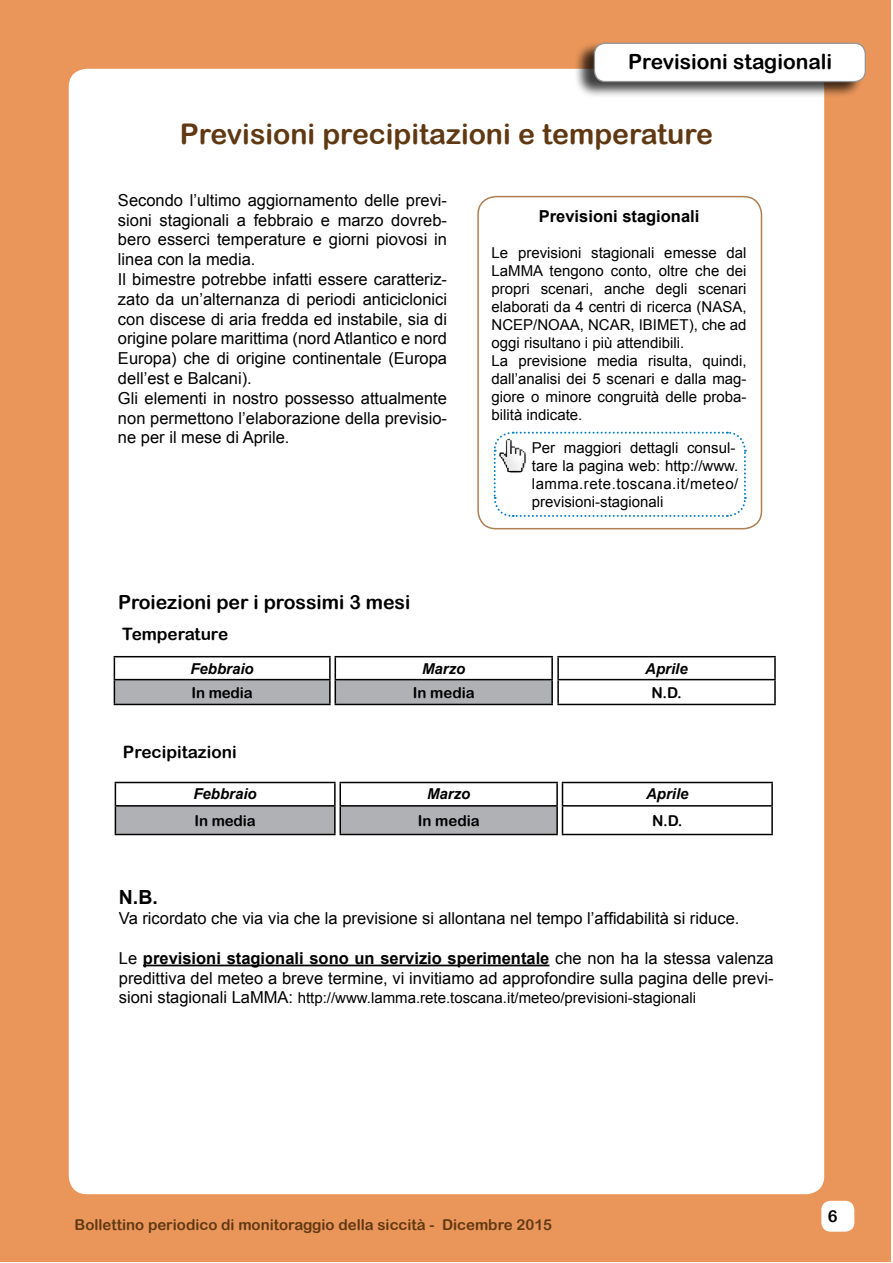
<style>
.page{position:relative;width:893px;height:1263px;background:#fff}
.page>*{position:absolute;margin:0;border:0;box-sizing:border-box;transform-origin:0 0}
.t1{font:28.5px "Arial Rounded MT Bold";color:#603913}
.t2{font:21px "Arial Rounded MT Bold";color:#000}
.t3{font:19.5px "Arial Rounded MT Bold";color:#000}
.t4{font:700 19.5px "Arial";color:#000}
.t5{font:17.1px "Arial Rounded MT Bold";color:#000}
.t6{font:16.5px/19.8px "Arial";color:#000}
.t7{font:700 16.5px "Arial";color:#000}
.t8{font:16.5px "Arial Rounded MT Bold";color:#000}
.t9{font:15px/18px "Arial";color:#000}
.t10{font:15px "Arial Rounded MT Bold";color:#603913}
.t11{font:italic 700 15px "Arial";color:#000}
.t12{font:15px "Arial Rounded MT Bold";letter-spacing:-.005em;color:#000}
.s1{font-weight:700}
.s2{font-size:16.5px}
</style>
<div class="page">
<div style="left:0;top:1px;width:891px;height:1261px;background:#ea965a"></div>
<div style="left:69px;top:69px;width:755px;height:1125px;background:#fff;border-radius:18px"></div>
<div style="left:822px;top:1201px;width:32px;height:30px;background:#fff;border-radius:9px"></div>
<div style="left:821px;top:1201px;width:33px;height:31px;border:2px solid #fff;border-radius:9px"></div>
<div style="left:573px;top:41px;width:291px;height:57px;background:#000;opacity:.75"></div>
<div style="left:594px;top:43px;width:271px;height:39px;background:#fff;border-radius:11px"></div>
<div style="left:594px;top:43px;width:272px;height:39px;border:1px solid #939598;border-radius:11px"></div>
<hr style="left:335px;top:656px;width:218px;height:1px;background:#000">
<hr style="left:551px;top:657px;width:2px;height:22px;background:#000">
<hr style="left:557px;top:656px;width:219px;height:1px;background:#000">
<hr style="left:557px;top:657px;width:2px;height:22px;background:#000">
<hr style="left:774px;top:657px;width:2px;height:22px;background:#000">
<hr style="left:114px;top:656px;width:217px;height:1px;background:#000">
<hr style="left:557px;top:680px;width:2px;height:24px;background:#000">
<hr style="left:557px;top:679px;width:219px;height:1px;background:#000">
<hr style="left:774px;top:680px;width:2px;height:24px;background:#000">
<hr style="left:557px;top:704px;width:219px;height:1px;background:#000">
<hr style="left:114px;top:704px;width:217px;height:1px;background:#000">
<svg style="left:114px;top:657px;width:438px;height:47px"></svg>
<hr style="left:335px;top:679px;width:218px;height:1px;background:#000">
<hr style="left:551px;top:680px;width:2px;height:24px;background:#000">
<hr style="left:335px;top:704px;width:218px;height:1px;background:#000">
<div style="left:477px;top:196px;width:285px;height:333px;border:2px solid #ad7f52;border-radius:18px"></div>
<hr style="left:339px;top:782px;width:219px;height:1px;background:#000">
<hr style="left:562px;top:782px;width:211px;height:1px;background:#000">
<hr style="left:771px;top:783px;width:2px;height:22px;background:#000">
<hr style="left:115px;top:782px;width:221px;height:1px;background:#000">
<hr style="left:339px;top:834px;width:219px;height:1px;background:#000">
<hr style="left:562px;top:805px;width:211px;height:1px;background:#000">
<hr style="left:771px;top:806px;width:2px;height:28px;background:#000">
<hr style="left:562px;top:834px;width:211px;height:1px;background:#000">
<svg style="left:115px;top:783px;width:448px;height:51px"></svg>
<hr style="left:115px;top:805px;width:221px;height:1px;background:#000">
<hr style="left:334px;top:806px;width:2px;height:28px;background:#000">
<hr style="left:115px;top:834px;width:221px;height:1px;background:#000">
<svg style="left:493px;top:431px;width:254px;height:86px"></svg>
<img style="left:498px;top:439px;width:29px;height:34px">
<hr style="left:143px;top:965px;width:406px;height:1px;background:#000">
<p class="t2" style="left:628px;top:50px;width:206px">Previsioni stagionali</p>
<h1 class="t1" style="left:180px;top:117px;width:535px">Previsioni precipitazioni e temperature</h1>
<p class="t6" style="left:118px;top:190px;width:331px">Secondo l’ultimo aggiornamento delle previ&shy;sioni stagionali a febbraio e marzo dovreb&shy;bero esserci temperature e giorni piovosi in linea con la media.<br>Il bimestre potrebbe infatti essere caratteriz&shy;zato da un’alternanza di periodi anticiclonici con discese di aria fredda ed instabile, sia di origine polare marittima (nord Atlantico e nord Europa) che di origine continentale (Europa dell’est e Balcani).<br>Gli elementi in nostro possesso attualmente non permettono l’elaborazione della previsio&shy;ne per il mese di Aprile.</p>
<p class="t3" style="left:118px;top:590px;width:294px">Proiezioni per i prossimi 3 mesi</p>
<p class="t5" style="left:122px;top:624px;width:108px">Temperature</p>
<p class="t7" style="left:539px;top:205px;width:162px">Previsioni stagionali</p>
<p class="t9" style="left:492px;top:244px;width:257px">Le previsioni stagionali emesse dal LaMMA tengono conto, oltre che dei propri scenari, anche degli scenari elaborati da 4 centri di ricerca (NASA, NCEP/NOAA, NCAR, IBIMET), che ad oggi risultano i più attendibili.<br>La previsione media risulta, quindi, dall’analisi dei 5 scenari e dalla mag&shy;giore o minore congruità delle proba&shy;bilità indicate.</p>
<p class="t9" style="left:532px;top:439px;width:208px">Per maggiori dettagli consul&shy;tare la pagina web: http://www. lamma.rete.toscana.it/meteo/ previsioni-stagionali</p>
<p class="t11" style="left:190px;top:658px;width:65px">Febbraio</p>
<p class="t11" style="left:422px;top:658px;width:45px">Marzo</p>
<p class="t11" style="left:645px;top:658px;width:44px">Aprile</p>
<p class="t12" style="left:192px;top:683px;width:62px">In media</p>
<p class="t12" style="left:413px;top:683px;width:64px">In media</p>
<p class="t12" style="left:651px;top:683px;width:32px">N.D.</p>
<p class="t5" style="left:123px;top:741px;width:115px">Precipitazioni</p>
<p class="t11" style="left:193px;top:784px;width:65px">Febbraio</p>
<p class="t11" style="left:427px;top:784px;width:45px">Marzo</p>
<p class="t11" style="left:646px;top:784px;width:44px">Aprile</p>
<p class="t12" style="left:195px;top:811px;width:62px">In media</p>
<p class="t12" style="left:418px;top:811px;width:64px">In media</p>
<p class="t12" style="left:652px;top:811px;width:32px">N.D.</p>
<p class="t4" style="left:119px;top:884px;width:40px">N.B.</p>
<p class="t6" style="left:119px;top:909px;width:622px">Va ricordato che via via che la previsione si allontana nel tempo l’affidabilità si riduce.</p>
<p class="t6" style="left:119px;top:948px;width:656px">Le <span class="s1">previsioni stagionali sono un servizio sperimentale</span> che non ha la stessa valenza predittiva del meteo a breve termine, vi invitiamo ad approfondire sulla pagina delle previ-</p>
<p class="t9" style="left:119px;top:989px;width:579px"><span class="s2">sioni stagionali LaMMA:</span> http://www.lamma.rete.toscana.it/meteo/previsioni-stagionali</p>
<p class="t10" style="left:75px;top:1216px;width:479px">Bollettino periodico di monitoraggio della siccità - Dicembre 2015</p>
<p class="t8" style="left:828px;top:1206px;width:11px">6</p>
</div>
